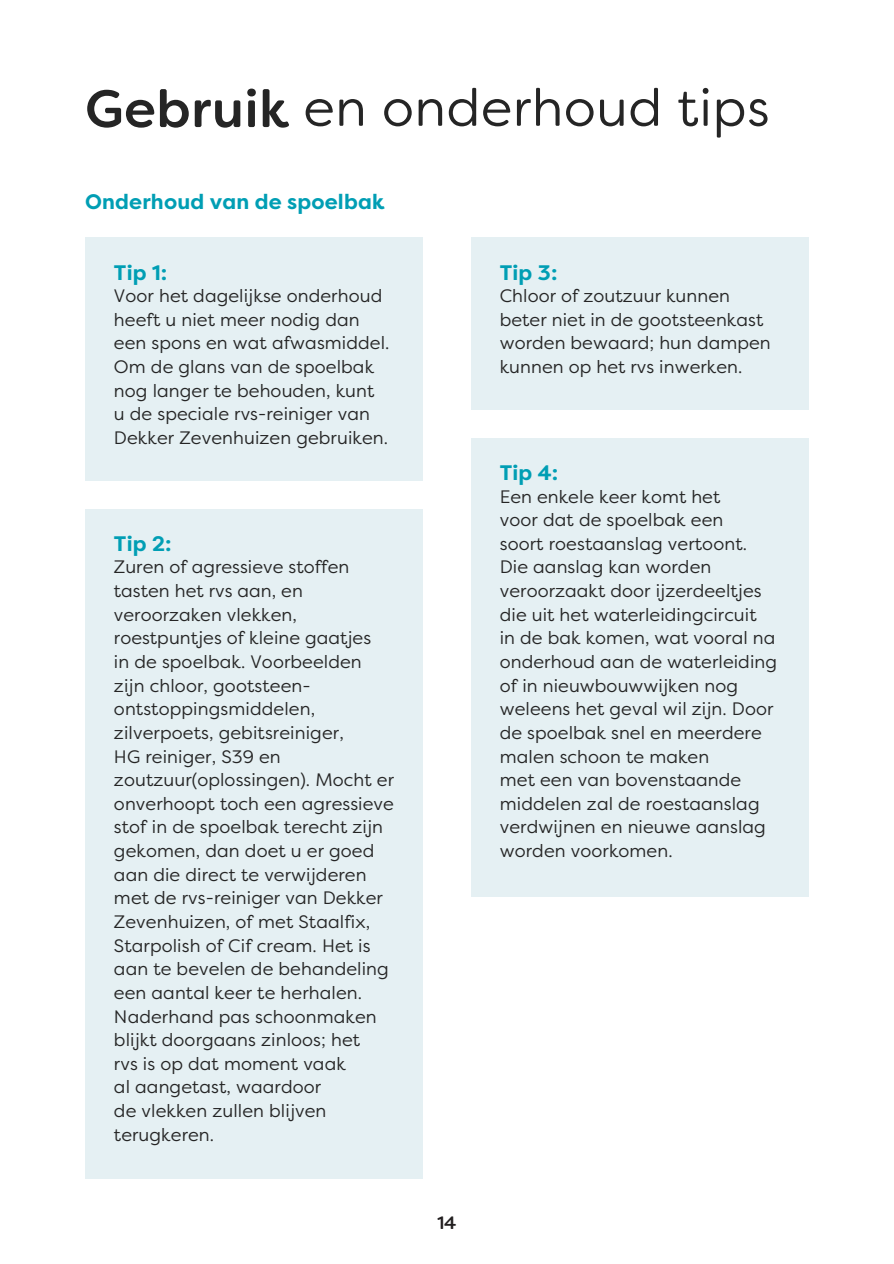
<style>
.page{position:relative;width:894px;height:1264px;background:#fff}
.page>*{position:absolute;margin:0;border:0;box-sizing:border-box;transform-origin:0 0}
.t1{font:52.5px "Filson Soft";letter-spacing:.01em;color:#252525}
.t2{font:700 21px "Filson Pro";letter-spacing:.01em;color:#009eb4}
.t3{font:18px/23.7px "Filson Pro";letter-spacing:.005em;color:#252525}
.t4{font:500 18px "Filson Soft";color:#231f20}
.s1{font-weight:500}
</style>
<div class="page">
<div style="left:85px;top:237px;width:337px;height:243px;background:#e5f0f3"></div>
<div style="left:85px;top:509px;width:337px;height:669px;background:#e5f0f3"></div>
<div style="left:471px;top:237px;width:337px;height:173px;background:#e5f0f3"></div>
<div style="left:471px;top:438px;width:337px;height:458px;background:#e5f0f3"></div>
<h2 class="t1" style="left:85px;top:88px;width:685px"><span class="s1">Gebruik</span> en onderhoud tips</h2>
<p class="t2" style="left:85px;top:189px;width:301px">Onderhoud van de spoelbak</p>
<h3 class="t2" style="left:114px;top:260px;width:55px">Tip 1:</h3>
<p class="t3" style="left:114px;top:284px;width:277px">Voor het dagelijkse onderhoud heeft u niet meer nodig dan een spons en wat afwasmiddel.<br>Om de glans van de spoelbak nog langer te behouden, kunt</p>
<p class="t3" style="left:114px;top:402px;width:275px">u de speciale rvs-reiniger van<br>Dekker Zevenhuizen gebruiken.</p>
<p class="t2" style="left:114px;top:531px;width:59px">Tip 2:</p>
<p class="t3" style="left:114px;top:555px;width:258px">Zuren of agressieve stoffen tasten het rvs aan, en veroorzaken vlekken, roestpuntjes of kleine gaatjes</p>
<p class="t3" style="left:114px;top:650px;width:249px">in de spoelbak. Voorbeelden</p>
<p class="t3" style="left:114px;top:674px;width:231px">zijn chloor, gootsteen&shy;ontstoppingsmiddelen, zilverpoets, gebitsreiniger,</p>
<p class="t3" style="left:114px;top:744px;width:281px">HG reiniger, S39 en zoutzuur(oplossingen). Mocht er onverhoopt toch een agressieve stof in de spoelbak terecht zijn gekomen, dan doet u er goed aan die direct te verwijderen met de rvs-reiniger van Dekker<br>Zevenhuizen, of met Staalfix,<br>Starpolish of Cif cream. Het is aan te bevelen de behandeling een aantal keer te herhalen.<br>Naderhand pas schoonmaken blijkt doorgaans zinloos; het</p>
<h3 class="t3" style="left:114px;top:1052px;width:233px">rvs is op dat moment vaak</h3>
<p class="t3" style="left:114px;top:1075px;width:209px">al aangetast, waardoor</p>
<h3 class="t3" style="left:114px;top:1099px;width:214px">de vlekken zullen blijven terugkeren.</h3>
<h1 class="t4" style="left:437px;top:1216px;width:21px">14</h1>
<h3 class="t2" style="left:499px;top:260px;width:59px">Tip 3:</h3>
<p class="t3" style="left:499px;top:284px;width:272px">Chloor of zoutzuur kunnen beter niet in de gootsteenkast worden bewaard; hun dampen kunnen op het rvs inwerken.</p>
<p class="t2" style="left:499px;top:460px;width:60px">Tip 4:</p>
<p class="t3" style="left:499px;top:485px;width:222px">Een enkele keer komt het</p>
<p class="t3" style="left:499px;top:508px;width:225px">voor dat de spoelbak een</p>
<p class="t3" style="left:499px;top:532px;width:249px">soort roestaanslag vertoont.</p>
<p class="t3" style="left:499px;top:555px;width:263px">Die aanslag kan worden veroorzaakt door ijzerdeeltjes die uit het waterleidingcircuit</p>
<p class="t3" style="left:499px;top:626px;width:279px">in de bak komen, wat vooral na onderhoud aan de waterleiding of in nieuwbouwwijken nog weleens het geval wil zijn. Door de spoelbak snel en meerdere malen schoon te maken</p>
<p class="t3" style="left:499px;top:768px;width:267px">met een van bovenstaande middelen zal de roestaanslag verdwijnen en nieuwe aanslag worden voorkomen.</p>
</div>
